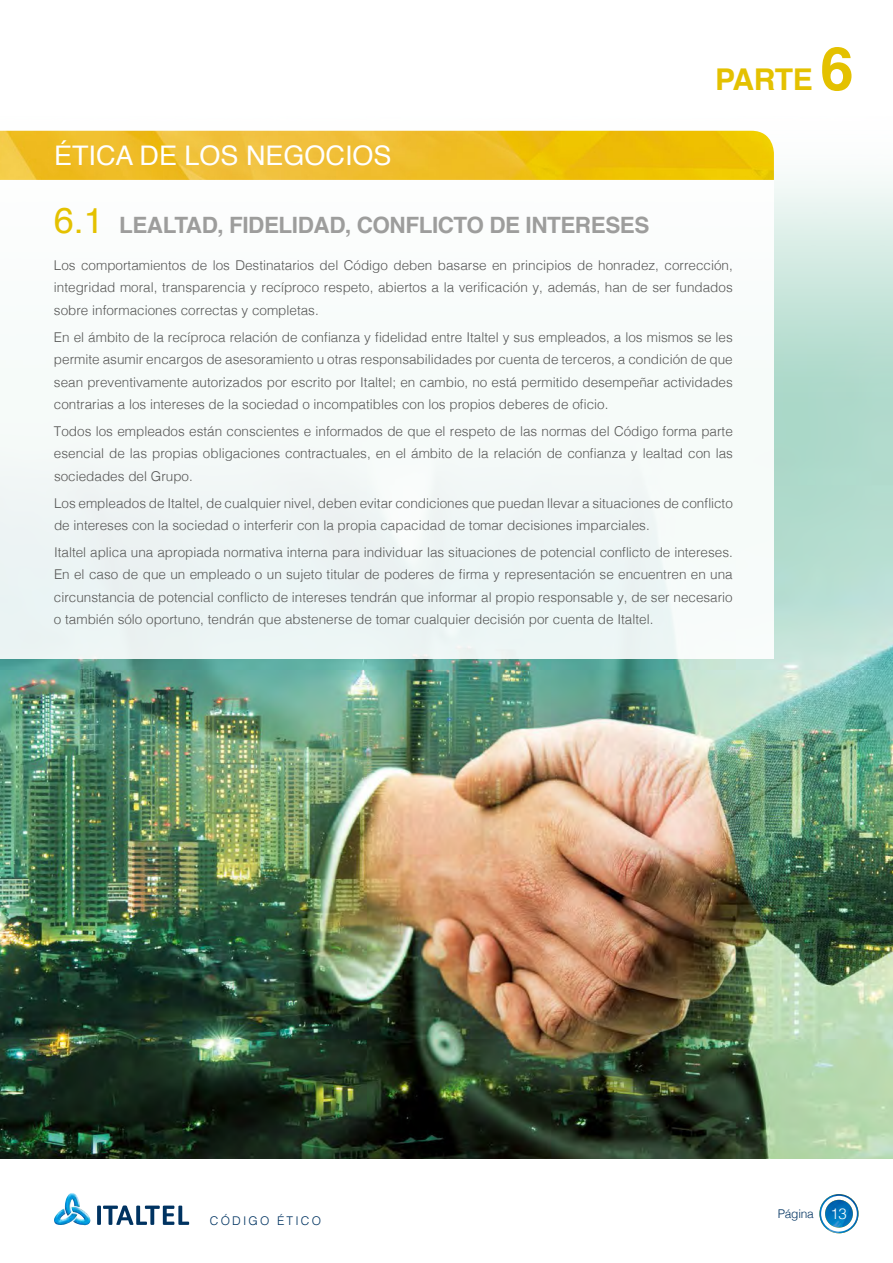
<style>
.page{position:relative;width:893px;height:1263px;background:#fff}
.page>*{position:absolute;margin:0;border:0;box-sizing:border-box;transform-origin:0 0}
.t1{font:700 30px "Helvetica";letter-spacing:-.015em;color:#e4c100}
.t2{font:27px "Helvetica";color:#fff}
.t3{font:700 22.5px "Helvetica";letter-spacing:-.02em;color:#9d9d9c}
.t4{font:300 15px "Helvetica";color:#fff}
.t5{font:300 13.5px/22.5px "Helvetica";color:#575756;text-align:justify}
.t6{font:300 12px "Helvetica";letter-spacing:.18em;color:#003361}
.s1{font-weight:400;font-size:36px;color:#e4c100}
.s2{font-size:60px}
</style>
<div class="page">
<img style="left:0;top:130px;width:893px;height:1029px">
<img style="left:0;top:131px;width:774px;height:49px">
<div style="left:0;top:180px;width:774px;height:479px;background:#f6fbf9"></div>
<svg style="left:97px;top:1205px;width:4px;height:20px"></svg>
<svg style="left:103px;top:1205px;width:86px;height:20px"></svg>
<img style="left:54px;top:1193px;width:37px;height:33px">
<img style="left:819px;top:1194px;width:40px;height:39px;border-radius:20px">
<svg style="left:821px;top:1196px;width:36px;height:35px"></svg>
<img style="left:825px;top:1200px;width:28px;height:27px;border-radius:14px">
<hr style="left:892px;top:699px;width:1px;height:367px;background:#fff">
<h2 class="t2" style="left:54px;top:135px;width:339px">ÉTICA DE LOS NEGOCIOS</h2>
<h3 class="t3" style="left:54px;top:207px;width:597px"><span class="s1">6.1</span> LEALTAD, FIDELIDAD, CONFLICTO DE INTERESES</h3>
<h1 class="t1" style="left:715px;top:55px;width:140px">PARTE <span class="s2">6</span></h1>
<p class="t5" style="left:54px;top:253px;width:680px">Los comportamientos de los Destinatarios del Código deben basarse en principios de honradez, corrección, integridad moral, transparencia y recíproco respeto, abiertos a la verificación y, además, han de ser fundados sobre informaciones correctas y completas.</p>
<p class="t5" style="left:54px;top:325px;width:680px">En el ámbito de la recíproca relación de confianza y fidelidad entre Italtel y sus empleados, a los mismos se les permite asumir encargos de asesoramiento u otras responsabilidades por cuenta de terceros, a condición de que sean preventivamente autorizados por escrito por Italtel; en cambio, no está permitido desempeñar actividades contrarias a los intereses de la sociedad o incompatibles con los propios deberes de oficio.</p>
<p class="t5" style="left:54px;top:419px;width:680px">Todos los empleados están conscientes e informados de que el respeto de las normas del Código forma parte esencial de las propias obligaciones contractuales, en el ámbito de la relación de confianza y lealtad con las sociedades del Grupo.</p>
<p class="t5" style="left:54px;top:491px;width:680px">Los empleados de Italtel, de cualquier nivel, deben evitar condiciones que puedan llevar a situaciones de conflicto de intereses con la sociedad o interferir con la propia capacidad de tomar decisiones imparciales.</p>
<p class="t5" style="left:54px;top:540px;width:680px">Italtel aplica una apropiada normativa interna para individuar las situaciones de potencial conflicto de intereses.<br>En el caso de que un empleado o un sujeto titular de poderes de firma y representación se encuentren en una circunstancia de potencial conflicto de intereses tendrán que informar al propio responsable y, de ser necesario o también sólo oportuno, tendrán que abstenerse de tomar cualquier decisión por cuenta de Italtel.</p>
<p class="t6" style="left:210px;top:1210px;width:113px">CÓDIGO ÉTICO</p>
<p class="t6" style="left:778px;top:1203px;width:38px">Página</p>
<p class="t4" style="left:830px;top:1201px;width:18px">13</p>
</div>
